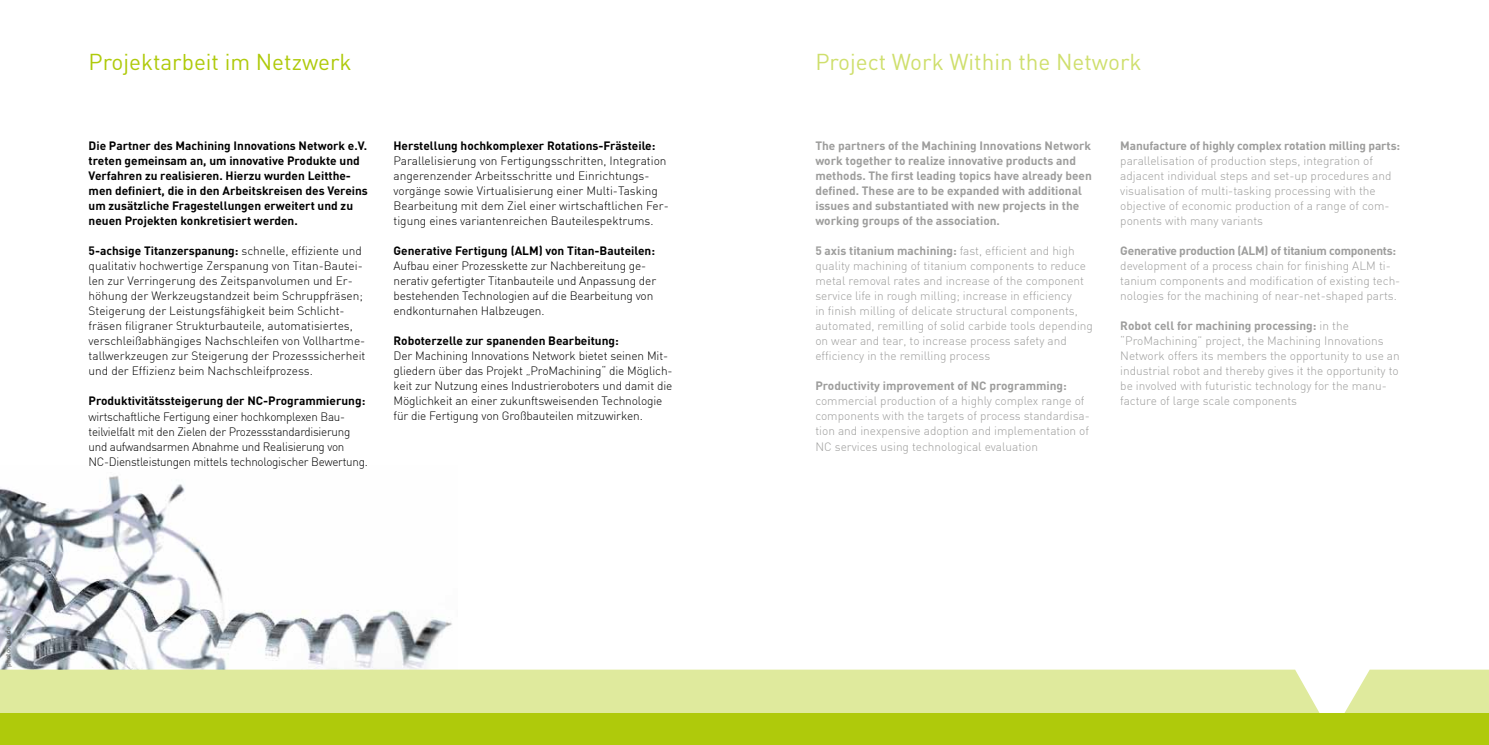
<style>
.page{position:relative;width:1489px;height:745px;background:#fff}
.page>*{position:absolute;margin:0;border:0;box-sizing:border-box;transform-origin:0 0}
.t1{font:22.5px "DIN";color:#cfdf6d}
.t2{font:22.5px "DIN";color:#afca0b}
.t3{font:300 11.88px/15px "DIN";letter-spacing:-.01em;color:#000}
.t4{font:300 11.88px/15px "DIN";color:#9d9d9c}
.t5{font:700 11.88px/15px "DIN";color:#000}
.t6{font:700 11.88px/15px "DIN";color:#9d9d9c}
.t7{font:700 11.88px "DIN";letter-spacing:-.02em;color:#9d9d9c}
.t8{font:6.88px "DIN";color:#575756}
.s1{font-weight:700}
</style>
<div class="page">
<img style="left:0;top:476px;width:452px;height:193px">
<div style="left:0;top:669px;width:1488px;height:44px;background:#dfea9d"></div>
<div style="left:0;top:713px;width:1488px;height:31px;background:#afca0b"></div>
<p class="t8" style="left:4px;top:666px;width:42px;rotate:-90deg">photocase.de</p>
<h1 class="t2" style="left:89px;top:48px;width:264px">Projektarbeit im Netzwerk</h1>
<p class="t5" style="left:89px;top:138px;width:281px">Die Partner des Machining Innovations Network e.V. treten gemeinsam an, um innovative Produkte und Verfahren zu realisieren. Hierzu wurden Leitthe&shy;men definiert, die in den Arbeitskreisen des Vereins um zusätzliche Fragestellungen erweitert und zu neuen Projekten konkretisiert werden.</p>
<p class="t3" style="left:89px;top:243px;width:278px"><span class="s1">5-achsige Titanzerspanung:</span> schnelle, effiziente und qualitativ hochwertige Zerspanung von Titan-Bautei&shy;len zur Verringerung des Zeitspanvolumen und Er&shy;höhung der Werkzeugstandzeit beim Schruppfräsen; Steigerung der Leistungsfähigkeit beim Schlicht&shy;fräsen filigraner Strukturbauteile, automatisiertes, verschleißabhängiges Nachschleifen von Vollhartme&shy;tallwerkzeugen zur Steigerung der Prozesssicherheit und der Effizienz beim Nachschleifprozess.</p>
<p class="t5" style="left:89px;top:393px;width:278px">Produktivitätssteigerung der NC-Programmierung:</p>
<p class="t3" style="left:89px;top:408px;width:281px">wirtschaftliche Fertigung einer hochkomplexen Bau&shy;teilvielfalt mit den Zielen der Prozessstandardisierung und aufwandsarmen Abnahme und Realisierung von NC-Dienstleistungen mittels technologischer Bewertung.</p>
<p class="t5" style="left:393px;top:138px;width:263px">Herstellung hochkomplexer Rotations-Frästeile:</p>
<p class="t3" style="left:393px;top:153px;width:277px">Parallelisierung von Fertigungsschritten, Integration angerenzender Arbeitsschritte und Einrichtungs&shy;vorgänge sowie Virtualisierung einer Multi-Tasking Bearbeitung mit dem Ziel einer wirtschaftlichen Fer&shy;tigung eines variantenreichen Bauteilespektrums.</p>
<p class="t5" style="left:393px;top:243px;width:263px">Generative Fertigung (ALM) von Titan-Bauteilen:</p>
<p class="t3" style="left:393px;top:258px;width:264px">Aufbau einer Prozesskette zur Nachbereitung ge&shy;nerativ gefertigter Titanbauteile und Anpassung der bestehenden Technologien auf die Bearbeitung von endkonturnahen Halbzeugen.</p>
<p class="t5" style="left:393px;top:333px;width:227px">Roboterzelle zur spanenden Bearbeitung:</p>
<p class="t3" style="left:393px;top:348px;width:280px">Der Machining Innovations Network bietet seinen Mit&shy;gliedern über das Projekt „ProMachining“ die Möglich&shy;keit zur Nutzung eines Industrieroboters und damit die Möglichkeit an einer zukunftsweisenden Technologie für die Fertigung von Großbauteilen mitzuwirken.</p>
<h1 class="t1" style="left:815px;top:48px;width:327px">Project Work Within the Network</h1>
<p class="t6" style="left:815px;top:138px;width:278px">The partners of the Machining Innovations Network work together to realize innovative products and methods. The first leading topics have already been defined. These are to be expanded with additional issues and substantiated with new projects in the working groups of the association.</p>
<p class="t4" style="left:815px;top:243px;width:279px"><span class="s1">5 axis titanium machining:</span> fast, efficient and high quality machining of titanium components to reduce metal removal rates and increase of the component service life in rough milling; increase in efficiency<br>in finish milling of delicate structural components, automated, remilling of solid carbide tools depending on wear and tear, to increase process safety and efficiency in the remilling process</p>
<p class="t6" style="left:815px;top:378px;width:253px">Productivity improvement of NC programming:</p>
<p class="t4" style="left:815px;top:393px;width:276px">commercial production of a highly complex range of components with the targets of process standardisa&shy;tion and inexpensive adoption and implementation of NC services using technological evaluation</p>
<p class="t6" style="left:1120px;top:138px;width:281px">Manufacture of highly complex rotation milling parts:</p>
<p class="t4" style="left:1120px;top:153px;width:273px">parallelisation of production steps, integration of adjacent individual steps and set-up procedures and visualisation of multi-tasking processing with the objective of economic production of a range of com&shy;ponents with many variants</p>
<p class="t7" style="left:1120px;top:243px;width:277px">Generative production (ALM) of titanium components:</p>
<p class="t4" style="left:1120px;top:258px;width:281px">development of a process chain for finishing ALM ti&shy;tanium components and modification of existing tech&shy;nologies for the machining of near-net-shaped parts.</p>
<p class="t4" style="left:1120px;top:318px;width:281px"><span class="s1">Robot cell for machining processing:</span> in the “ProMachining” project, the Machining Innovations Network offers its members the opportunity to use an industrial robot and thereby gives it the opportunity to be involved with futuristic technology for the manu&shy;facture of large scale components</p>
</div>
